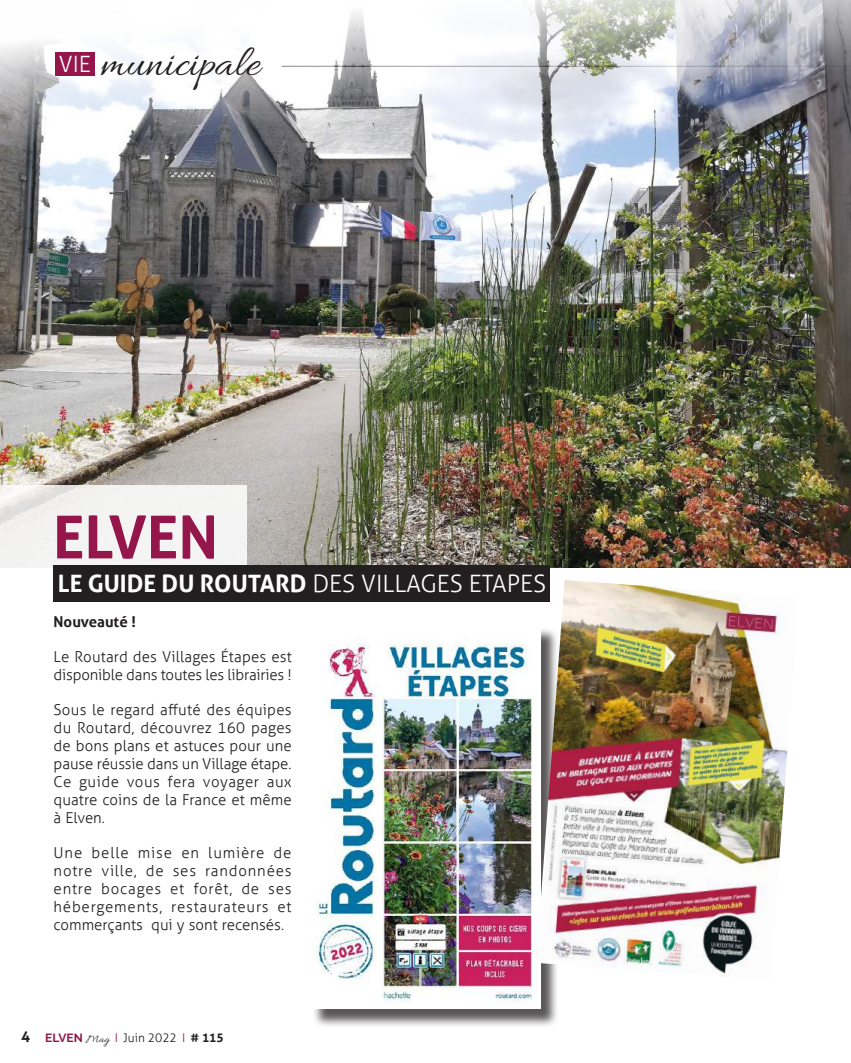
<style>
.page{position:relative;width:851px;height:1063px;background:#fff}
.page>*{position:absolute;margin:0;border:0;box-sizing:border-box;transform-origin:0 0}
.t1{font:700 59.4px "Aller";color:#94164b}
.t2{font:45px "Allura";color:#231f20}
.t3{font:300 24px "Aller";color:#fff}
.t4{font:300 15px/18px "Aller";letter-spacing:.005em;color:#231f20;text-align:justify}
.t5{font:700 15px "Aller";color:#231f20}
.t6{font:300 12px "Aller";color:#231f20}
.s1{font-family:"Aller";font-weight:300;font-size:22.5px;color:#fff}
.s2{font-weight:700}
.s3{font-weight:700;font-size:15px}
.s4{font-family:"Raleway";font-weight:700;color:#94164b}
.s5{font-family:"Allura";font-weight:400}
.s6{color:#94164b}
</style>
<div class="page">
<img style="left:0;top:0;width:850px;height:568px">
<div style="left:55px;top:52px;width:39px;height:24px;background:#94164b"></div>
<div style="left:0;top:485px;width:247px;height:229px;background:linear-gradient(to bottom,#efefee,#fff)"></div>
<div style="left:54px;top:566px;width:496px;height:36px;background:#231f20"></div>
<div style="left:312px;top:627px;width:247px;height:400px;background:#231f20;opacity:.75"></div>
<img style="left:310px;top:627px;width:230px;height:382px">
<img style="left:536px;top:580px;width:252px;height:400px">
<h2 class="t2" style="left:59px;top:38px;width:203px"><span class="s1">VIE</span> municipale</h2>
<h1 class="t1" style="left:53px;top:501px;width:167px">ELVEN</h1>
<h3 class="t3" style="left:58px;top:569px;width:489px"><span class="s2">LE GUIDE DU ROUTARD</span> DES VILLAGES ETAPES</h3>
<p class="t5" style="left:54px;top:612px;width:84px">Nouveauté !</p>
<p class="t4" style="left:54px;top:648px;width:240px">Le Routard des Villages Étapes est disponible dans toutes les librairies !</p>
<p class="t4" style="left:54px;top:701px;width:240px">Sous le regard affuté des équipes du Routard, découvrez 160 pages de bons plans et astuces pour une pause réussie dans un Village étape.<br>Ce guide vous fera voyager aux quatre coins de la France et même à Elven.</p>
<p class="t4" style="left:54px;top:844px;width:239px">Une belle mise en lumière de notre ville, de ses randonnées entre bocages et forêt, de ses hébergements, restaurateurs et commerçants qui y sont recensés.</p>
<p class="t6" style="left:21px;top:1030px;width:204px"><span class="s3">4</span> <span class="s4">ELVEN</span> <span class="s5">Mag</span> <span class="s6">I</span> Juin 2022 <span class="s6">I</span> <span class="s2"># 115</span></p>
</div>
